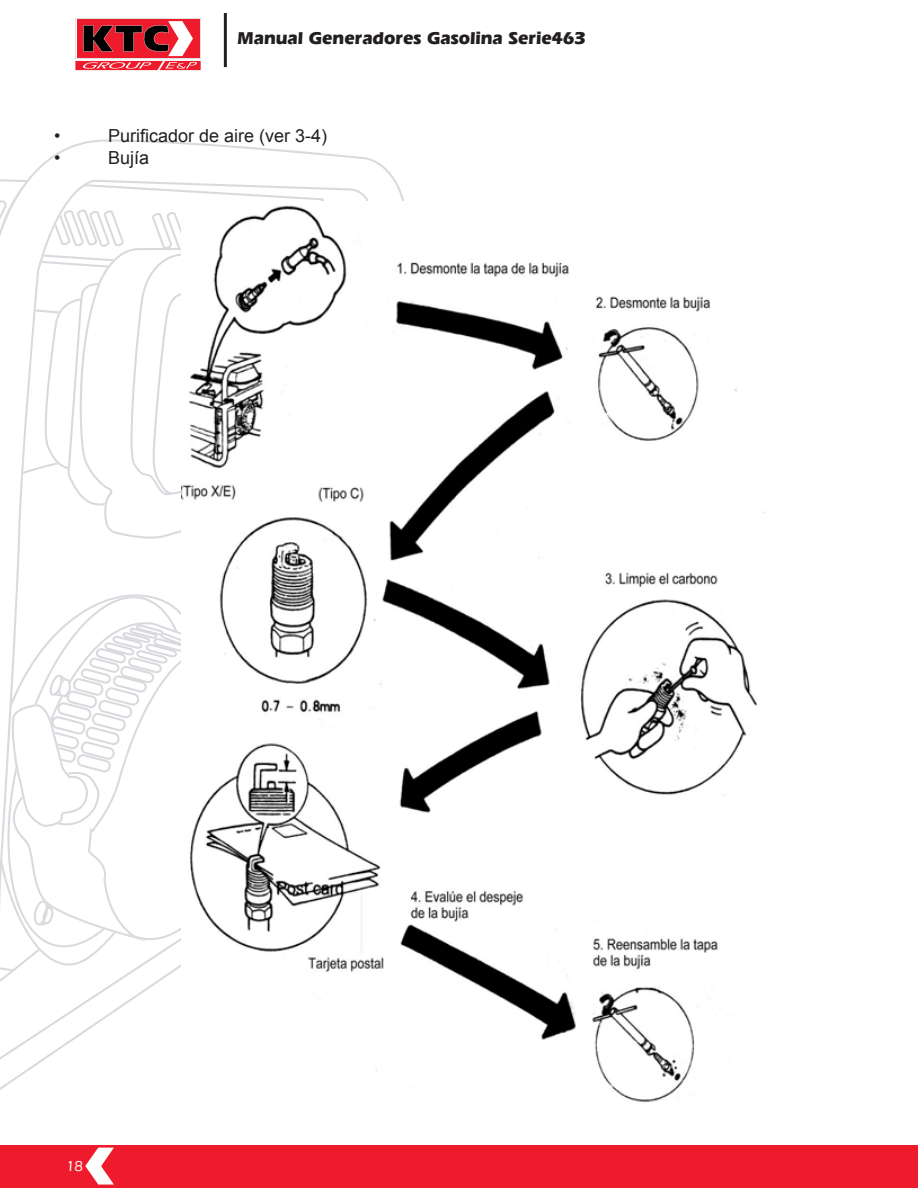
<style>
.page{position:relative;width:918px;height:1188px;background:#fff}
.page>*{position:absolute;margin:0;border:0;box-sizing:border-box;transform-origin:0 0}
.t1{font:700 18px "Eras IT Cby BT";color:#231f20}
.t2{font:18px "Arial";color:#231f20}
.t3{font:500 15px "Eras IT Cby BT";color:#fff}
</style>
<div class="page">
<div style="left:0;top:1145px;width:918px;height:43px;background:#ee1b2c"></div>
<svg style="left:85px;top:1148px;width:29px;height:37px"></svg>
<hr style="left:224px;top:13px;width:3px;height:54px;background:#231f20">
<svg style="left:75px;top:18px;width:126px;height:52px;background:#c24751"></svg>
<svg style="left:0;top:966px;width:181px;height:124px"></svg>
<svg style="left:17px;top:941px;width:164px;height:25px"></svg>
<svg style="left:50px;top:916px;width:131px;height:24px"></svg>
<svg style="left:0;top:139px;width:404px;height:777px"></svg>
<img style="left:182px;top:202px;width:584px;height:900px">
<p class="t1" style="left:237px;top:27px;width:350px">Manual Generadores Gasolina Serie463</p>
<p class="t2" style="left:54px;top:124px;width:8px">•</p>
<p class="t2" style="left:108px;top:124px;width:221px">Purificador de aire (ver 3-4)</p>
<p class="t2" style="left:54px;top:146px;width:8px">•</p>
<p class="t2" style="left:108px;top:146px;width:43px">Bujía</p>
<p class="t3" style="left:67px;top:1157px;width:18px">18</p>
</div>
